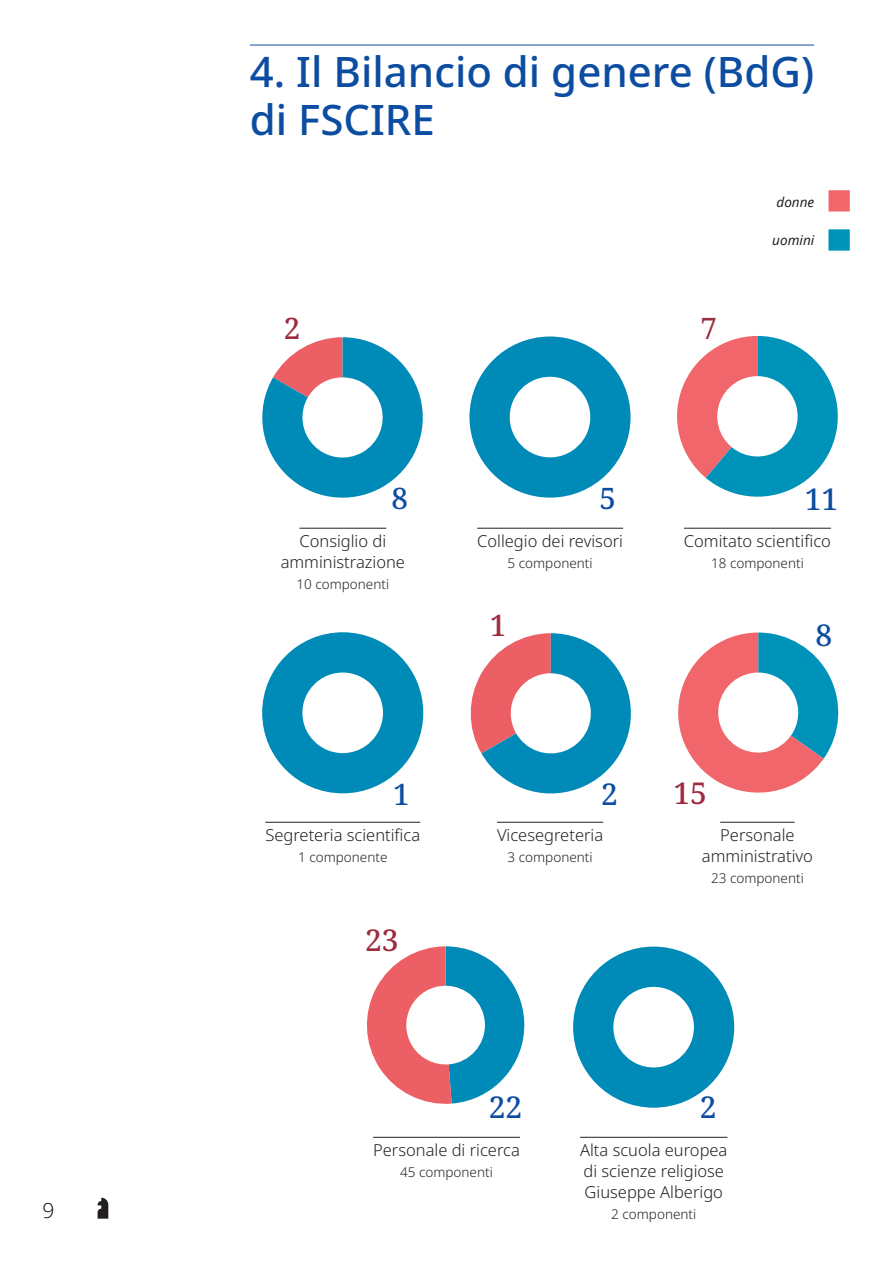
<style>
.page{position:relative;width:893px;height:1263px;background:#fff}
.page>*{position:absolute;margin:0;border:0;box-sizing:border-box;transform-origin:0 0}
.t1{font:500 42px/48px "Noto Sans";color:#0d4da1}
.T1B{font:500 30px "Noto Serif";color:#0d4da1}
.T1B-2{font:500 30px "Noto Serif";color:#9e2c3f}
.T1A{font:500 29.55px "Noto Serif";color:#9e2c3f}
.T1A-2{font:500 29.55px "Noto Serif";color:#0d4da1}
.t2{font:300 21px "Noto Sans";color:#231f20}
.t3{font:300 16.5px/21px "Noto Sans";color:#231f20;text-align:center}
.t4{font:300 13.5px "Noto Sans";color:#231f20}
.S1B{font:italic 13.5px "Noto Sans";color:#231f20}
</style>
<div class="page">
<svg style="left:98px;top:1198px;width:10px;height:21px"></svg>
<svg style="left:573px;top:946px;width:161px;height:162px"></svg>
<hr style="left:250px;top:45px;width:564px;height:1px;background:#0d4da1">
<hr style="left:299px;top:528px;width:87px;height:1px;background:#231f20">
<hr style="left:477px;top:528px;width:146px;height:1px;background:#231f20">
<hr style="left:684px;top:528px;width:147px;height:1px;background:#231f20">
<hr style="left:265px;top:822px;width:155px;height:1px;background:#231f20">
<hr style="left:497px;top:822px;width:106px;height:1px;background:#231f20">
<hr style="left:720px;top:822px;width:75px;height:1px;background:#231f20">
<hr style="left:373px;top:1137px;width:147px;height:1px;background:#231f20">
<hr style="left:580px;top:1137px;width:147px;height:1px;background:#231f20">
<svg style="left:262px;top:337px;width:161px;height:161px"></svg>
<svg style="left:469px;top:336px;width:162px;height:162px"></svg>
<svg style="left:262px;top:632px;width:161px;height:161px"></svg>
<svg style="left:470px;top:633px;width:161px;height:161px"></svg>
<svg style="left:366px;top:946px;width:159px;height:158px"></svg>
<div style="left:828px;top:229px;width:22px;height:22px;background:#0093ba;border:2px solid #0093ba"></div>
<div style="left:828px;top:190px;width:22px;height:21px;background:#f1666a;border:2px solid #f1666a"></div>
<svg style="left:677px;top:336px;width:161px;height:161px"></svg>
<svg style="left:678px;top:632px;width:161px;height:161px"></svg>
<p class="t2" style="left:43px;top:1196px;width:13px">9</p>
<h1 class="t1" style="left:250px;top:49px;width:566px">4. Il Bilancio di genere (BdG) di FSCIRE</h1>
<p class="S1B" style="left:776px;top:192px;width:39px">donne</p>
<p class="T1A" style="left:284px;top:308px;width:18px">2</p>
<p class="T1A" style="left:700px;top:308px;width:18px">7</p>
<p class="S1B" style="left:772px;top:230px;width:44px">uomini</p>
<p class="T1A-2" style="left:391px;top:478px;width:18px">8</p>
<p class="T1A-2" style="left:599px;top:478px;width:18px">5</p>
<p class="T1B" style="left:805px;top:478px;width:35px">11</p>
<h4 class="t3" style="left:281px;top:530px;width:126px">Consiglio di amministrazione</h4>
<h4 class="t4" style="left:296px;top:574px;width:94px">10 componenti</h4>
<h4 class="t3" style="left:477px;top:530px;width:147px">Collegio dei revisori</h4>
<h4 class="t4" style="left:508px;top:553px;width:86px">5 componenti</h4>
<h4 class="t3" style="left:684px;top:530px;width:148px">Comitato scientifico</h4>
<h4 class="t4" style="left:711px;top:553px;width:94px">18 componenti</h4>
<p class="T1A" style="left:490px;top:605px;width:18px">1</p>
<p class="T1B" style="left:815px;top:614px;width:18px">8</p>
<p class="T1A-2" style="left:393px;top:774px;width:18px">1</p>
<h4 class="t3" style="left:265px;top:824px;width:156px">Segreteria scientifica</h4>
<h4 class="t4" style="left:298px;top:847px;width:91px">1 componente</h4>
<p class="T1B-2" style="left:365px;top:919px;width:35px">23</p>
<p class="T1B" style="left:601px;top:773px;width:18px">2</p>
<h4 class="t3" style="left:497px;top:824px;width:108px">Vicesegreteria</h4>
<h4 class="t4" style="left:508px;top:847px;width:86px">3 componenti</h4>
<p class="T1B-2" style="left:673px;top:773px;width:35px">15</p>
<h4 class="t3" style="left:702px;top:824px;width:113px">Personale amministrativo</h4>
<h4 class="t4" style="left:711px;top:868px;width:94px">23 componenti</h4>
<p class="T1B" style="left:489px;top:1087px;width:35px">22</p>
<p class="T1B" style="left:700px;top:1087px;width:18px">2</p>
<h4 class="t3" style="left:373px;top:1139px;width:148px">Personale di ricerca</h4>
<h4 class="t4" style="left:400px;top:1162px;width:94px">45 componenti</h4>
<h4 class="t3" style="left:580px;top:1139px;width:149px;text-align:left">Alta scuola europea di scienze religiose<br>Giuseppe Alberigo</h4>
<h4 class="t4" style="left:611px;top:1204px;width:86px">2 componenti</h4>
</div>
